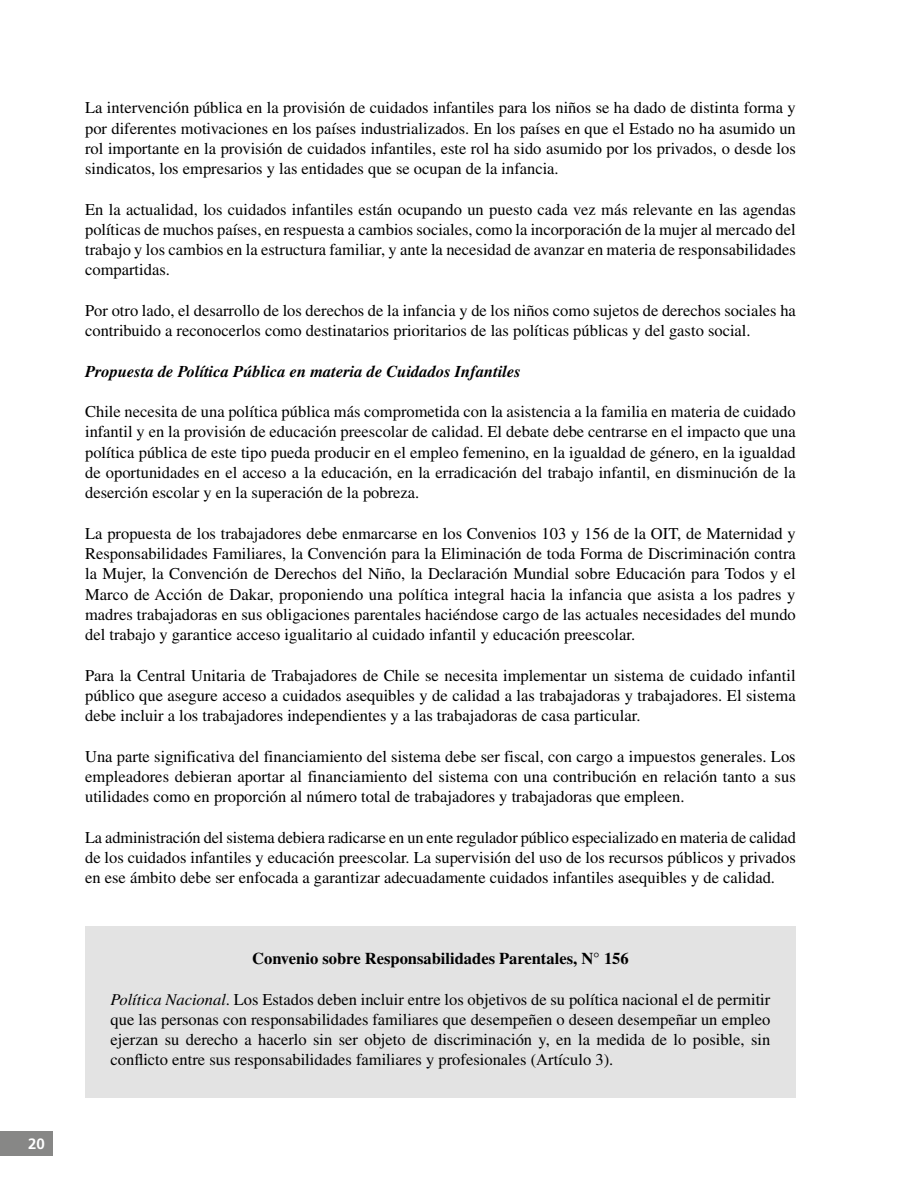
<style>
.page{position:relative;width:915px;height:1191px;background:#fff}
.page>*{position:absolute;margin:0;border:0;box-sizing:border-box;transform-origin:0 0}
.t1{font:16.5px/20.2px "Times LT Std";color:#000;text-align:justify}
.t2{font:italic 700 16.5px "Times LT Std";color:#000}
.t3{font:700 16.5px "Times LT Std";color:#000}
.t4{font:700 15px "Frutiger LT Std";color:#fff}
.s1{font-style:italic}
</style>
<div class="page">
<div style="left:0;top:1131px;width:52px;height:24px;background:#878786"></div>
<div style="left:85px;top:926px;width:710px;height:171px;background:#e3e3e3"></div>
<p class="t4" style="left:28px;top:1134px;width:18px">20</p>
<p class="t1" style="left:85px;top:98px;width:712px">La intervención pública en la provisión de cuidados infantiles para los niños se ha dado de distinta forma y por diferentes motivaciones en los países industrializados. En los países en que el Estado no ha asumido un rol importante en la provisión de cuidados infantiles, este rol ha sido asumido por los privados, o desde los sindicatos, los empresarios y las entidades que se ocupan de la infancia.</p>
<p class="t1" style="left:85px;top:199px;width:712px">En la actualidad, los cuidados infantiles están ocupando un puesto cada vez más relevante en las agendas políticas de muchos países, en respuesta a cambios sociales, como la incorporación de la mujer al mercado del trabajo y los cambios en la estructura familiar, y ante la necesidad de avanzar en materia de responsabilidades compartidas.</p>
<p class="t1" style="left:85px;top:300px;width:712px">Por otro lado, el desarrollo de los derechos de la infancia y de los niños como sujetos de derechos sociales ha contribuido a reconocerlos como destinatarios prioritarios de las políticas públicas y del gasto social.</p>
<p class="t2" style="left:85px;top:361px;width:437px">Propuesta de Política Pública en materia de Cuidados Infantiles</p>
<p class="t1" style="left:85px;top:401px;width:712px">Chile necesita de una política pública más comprometida con la asistencia a la familia en materia de cuidado infantil y en la provisión de educación preescolar de calidad. El debate debe centrarse en el impacto que una política pública de este tipo pueda producir en el empleo femenino, en la igualdad de género, en la igualdad de oportunidades en el acceso a la educación, en la erradicación del trabajo infantil, en disminución de la deserción escolar y en la superación de la pobreza.</p>
<p class="t1" style="left:85px;top:523px;width:712px">La propuesta de los trabajadores debe enmarcarse en los Convenios 103 y 156 de la OIT, de Maternidad y Responsabilidades Familiares, la Convención para la Eliminación de toda Forma de Discriminación contra la Mujer, la Convención de Derechos del Niño, la Declaración Mundial sobre Educación para Todos y el Marco de Acción de Dakar, proponiendo una política integral hacia la infancia que asista a los padres y madres trabajadoras en sus obligaciones parentales haciéndose cargo de las actuales necesidades del mundo del trabajo y garantice acceso igualitario al cuidado infantil y educación preescolar.</p>
<p class="t1" style="left:85px;top:665px;width:711px">Para la Central Unitaria de Trabajadores de Chile se necesita implementar un sistema de cuidado infantil público que asegure acceso a cuidados asequibles y de calidad a las trabajadoras y trabajadores. El sistema debe incluir a los trabajadores independientes y a las trabajadoras de casa particular.</p>
<p class="t1" style="left:85px;top:746px;width:712px">Una parte significativa del financiamiento del sistema debe ser fiscal, con cargo a impuestos generales. Los empleadores debieran aportar al financiamiento del sistema con una contribución en relación tanto a sus utilidades como en proporción al número total de trabajadores y trabajadoras que empleen.</p>
<p class="t1" style="left:85px;top:827px;width:712px">La administración del sistema debiera radicarse en un ente regulador público especializado en materia de calidad de los cuidados infantiles y educación preescolar. La supervisión del uso de los recursos públicos y privados en ese ámbito debe ser enfocada a garantizar adecuadamente cuidados infantiles asequibles y de calidad.</p>
<p class="t3" style="left:252px;top:948px;width:378px">Convenio sobre Responsabilidades Parentales, N° 156</p>
<p class="t1" style="left:111px;top:989px;width:661px"><span class="s1">Política Nacional</span>. Los Estados deben incluir entre los objetivos de su política nacional el de permitir que las personas con responsabilidades familiares que desempeñen o deseen desempeñar un empleo ejerzan su derecho a hacerlo sin ser objeto de discriminación y, en la medida de lo posible, sin conflicto entre sus responsabilidades familiares y profesionales (Artículo 3).</p>
</div>
